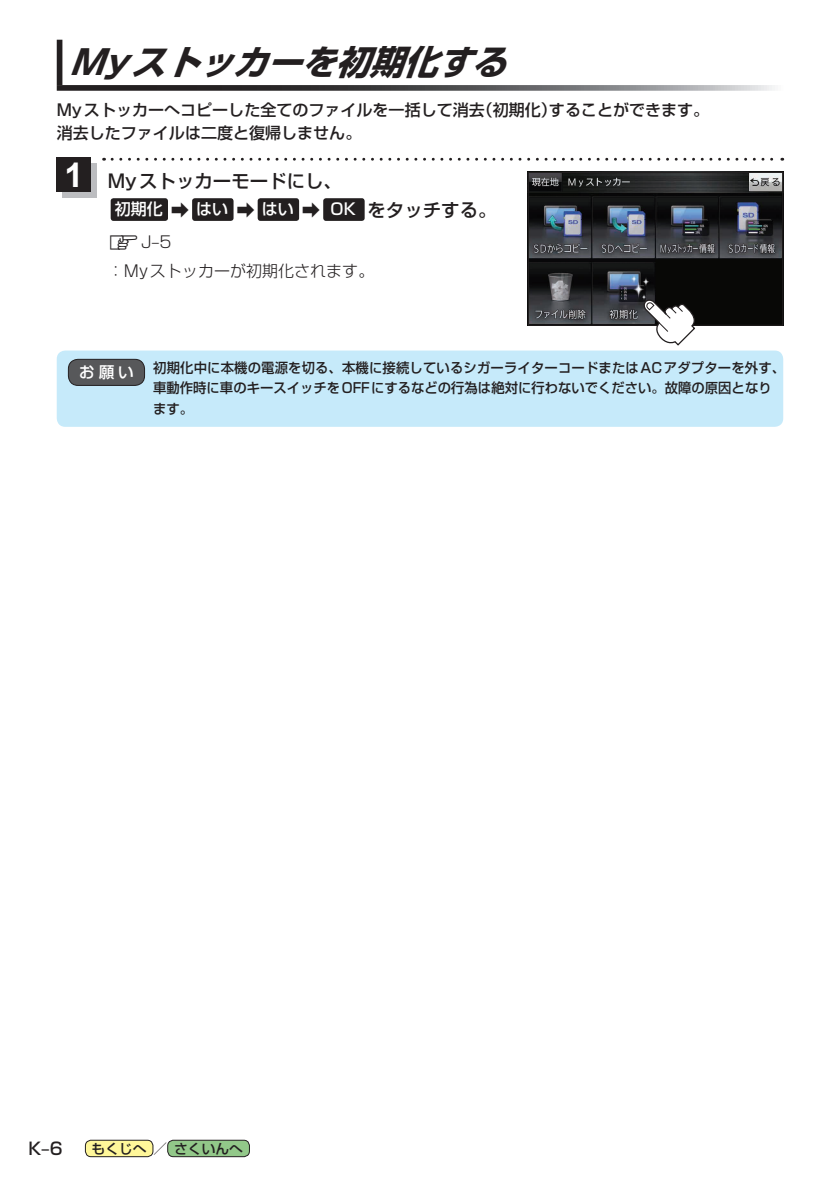
<style>
.page{position:relative;width:840px;height:1191px;background:#fff}
.page>*{position:absolute;margin:0;border:0;box-sizing:border-box;transform-origin:0 0}
.t1{font:italic 700 34px "Shin Go Pro";color:#231f20}
.t2{font:700 34px "Arial";color:#fff}
.t3{font:500 18.4px/28.4px "Shin Go Pro";color:#231f20}
.t4{font:500 17px "Shin Go Pro";color:#231f20}
.t5{font:500 16px/22.6px "Shin Go Pro";color:#231f20}
.t6{font:300 16px/28.4px "Shin Go Pro";color:#231f20}
.t7{font:500 15.6px "Shin Go Pro";color:#fff}
.t8{font:500 13.8px/20.6px "Shin Go Pro";color:#231f20}
.s1{font-size:16px;color:#fff}
.s2{font-family:"MC1";font-weight:400;font-size:14.2px}
.s3{font-size:14.2px}
</style>
<div class="page">
<div style="left:85px;top:1140px;width:68px;height:16px;background:#fff79a;border-radius:6px"></div>
<div style="left:85px;top:1140px;width:68px;height:17px;border:1px solid #231f20;border-radius:6px"></div>
<div style="left:168px;top:1140px;width:81px;height:16px;background:#92c889;border-radius:6px"></div>
<div style="left:167px;top:1140px;width:82px;height:17px;border:1px solid #231f20;border-radius:6px"></div>
<div style="left:57px;top:40px;width:5px;height:45px;background:#231f20"></div>
<svg style="left:57px;top:85px;width:718px;height:6px;background:#616162"></svg>
<div style="left:111px;top:198px;width:57px;height:23px;background:#231f20;border-radius:3px"></div>
<div style="left:192px;top:198px;width:41px;height:23px;background:#231f20;border-radius:3px"></div>
<div style="left:257px;top:198px;width:42px;height:23px;background:#231f20;border-radius:3px"></div>
<div style="left:323px;top:198px;width:41px;height:23px;background:#231f20;border-radius:3px"></div>
<svg style="left:112px;top:158px;width:670px;height:3px"></svg>
<div style="left:62px;top:163px;width:34px;height:34px;background:#bcbdc0"></div>
<div style="left:57px;top:158px;width:34px;height:34px;background:#231f20"></div>
<img style="left:529px;top:174px;width:251px;height:150px">
<div style="left:527px;top:172px;width:255px;height:154px;border:1px solid #231f20"></div>
<div style="left:57px;top:350px;width:725px;height:77px;background:#c6eafa;border-radius:9px"></div>
<div style="left:68px;top:359px;width:76px;height:26px;background:#57585a;border-radius:10px"></div>
<div style="left:68px;top:359px;width:77px;height:27px;border:1px solid #231f20;border-radius:10px"></div>
<svg style="left:641px;top:298px;width:55px;height:48px"></svg>
<h1 class="t1" style="left:69px;top:35px;width:454px">Myストッカーを初期化する</h1>
<p class="t5" style="left:57px;top:97px;width:653px">Myストッカーへコピーした全てのファイルを一括して消去（初期化）することができます。消去したファイルは二度と復帰しません。</p>
<h2 class="t3" style="left:115px;top:165px;width:383px;text-indent:-7px">Myストッカーモードにし、<br><span class="s1">初期化</span> ➡ <span class="s1">はい</span> ➡ <span class="s1">はい</span> ➡ <span class="s1">OK</span> をタッチする。</h2>
<p class="t6" style="left:108px;top:226px;width:268px"><span class="s2">z</span>J–5<br>：Myストッカーが初期化されます。</p>
<h1 class="t2" style="left:64px;top:153px;width:20px">1</h1>
<p class="t7" style="left:79px;top:359px;width:56px">お願い</p>
<p class="t8" style="left:153px;top:355px;width:633px">初期化中に本機の電源を切る、本機に接続しているシガーライターコードまたはACアダプターを外す、車動作時に車のキースイッチをOFFにするなどの行為は絶対に行わないでください。故障の原因となります。</p>
<p class="t4" style="left:28px;top:1134px;width:36px">K–6</p>
<p class="t8" style="left:92px;top:1136px;width:153px">もくじへ<span class="s3">／</span>さくいんへ</p>
</div>
